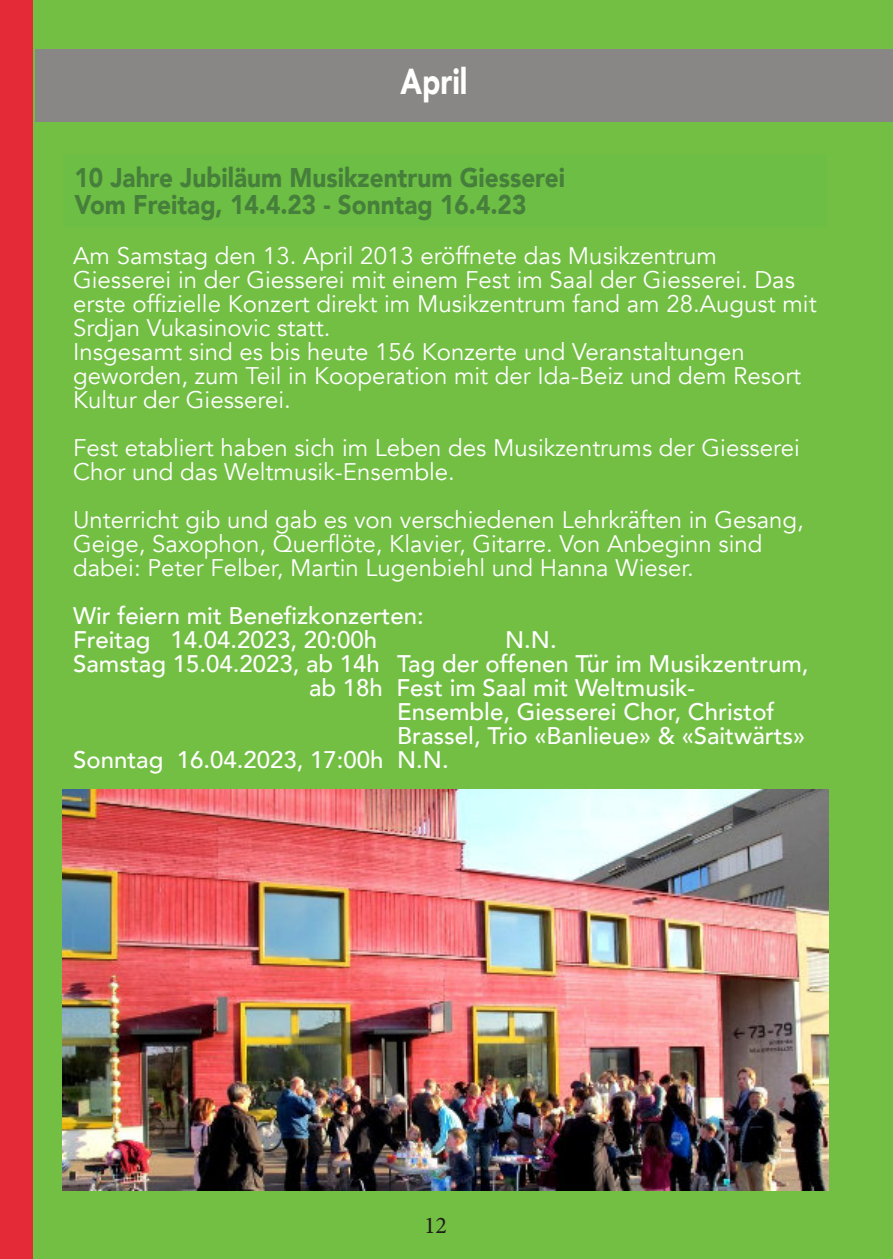
<style>
.page{position:relative;width:893px;height:1259px;background:#73bf44}
.page>*{position:absolute;margin:0;border:0;box-sizing:border-box;transform-origin:0 0}
.t1{font:900 36px "Avenir";color:#fff;scale:.81 1}
.t2{font:900 27px/27px "Avenir";color:#467e3b;scale:.9 1}
.t3{font:24px/24px "Avenir";color:#fff}
.t4{font:500 24px/24px "Avenir";color:#fff}
.t5{font:24px "Minion Pro";color:#1e1c1a}
</style>
<div class="page">
<div style="left:63px;top:155px;width:763px;height:72px;background:#6dbe44"></div>
<div style="left:35px;top:49px;width:858px;height:72px;background:#898786"></div>
<div style="left:0;top:0;width:33px;height:1259px;background:#e42a37"></div>
<img style="left:62px;top:789px;width:766px;height:401px">
<h1 class="t1" style="left:400px;top:58px;width:84px">April</h1>
<p class="t2" style="left:75px;top:165px;width:546px">10 Jahre Jubiläum Musikzentrum Giesserei<br>Vom Freitag, 14.4.23 - Sonntag 16.4.23</p>
<p class="t3" style="left:73px;top:244px;width:745px">Am Samstag den 13. April 2013 eröffnete das Musikzentrum Giesserei in der Giesserei mit einem Fest im Saal der Giesserei. Das erste offizielle Konzert direkt im Musikzentrum fand am 28.August mit Srdjan Vukasinovic statt.<br>Insgesamt sind es bis heute 156 Konzerte und Veranstaltungen geworden, zum Teil in Kooperation mit der Ida-Beiz und dem Resort Kultur der Giesserei.</p>
<p class="t3" style="left:73px;top:436px;width:728px">Fest etabliert haben sich im Leben des Musikzentrums der Giesserei<br>Chor und das Weltmusik-Ensemble.</p>
<p class="t3" style="left:73px;top:508px;width:732px">Unterricht gib und gab es von verschiedenen Lehrkräften in Gesang,<br>Geige, Saxophon, Querflöte, Klavier, Gitarre. Von Anbeginn sind dabei: Peter Felber, Martin Lugenbiehl und Hanna Wieser.</p>
<p class="t4" style="left:73px;top:604px;width:352px">Wir feiern mit Benefizkonzerten:<br>Freitag 14.04.2023, 20:00h</p>
<p class="t4" style="left:505px;top:628px;width:53px">N.N.</p>
<p class="t4" style="left:73px;top:652px;width:737px">Samstag 15.04.2023, ab 14h Tag der offenen Tür im Musikzentrum,</p>
<p class="t4" style="left:309px;top:676px;width:388px">ab 18h Fest im Saal mit Weltmusik-</p>
<p class="t4" style="left:397px;top:700px;width:379px">Ensemble, Giesserei Chor, Christof</p>
<p class="t4" style="left:397px;top:724px;width:410px">Brassel, Trio «Banlieue» &amp; «Saitwärts»</p>
<p class="t4" style="left:73px;top:748px;width:377px">Sonntag 16.04.2023, 17:00h N.N.</p>
<p class="t5" style="left:424px;top:1216px;width:25px">12</p>
</div>
